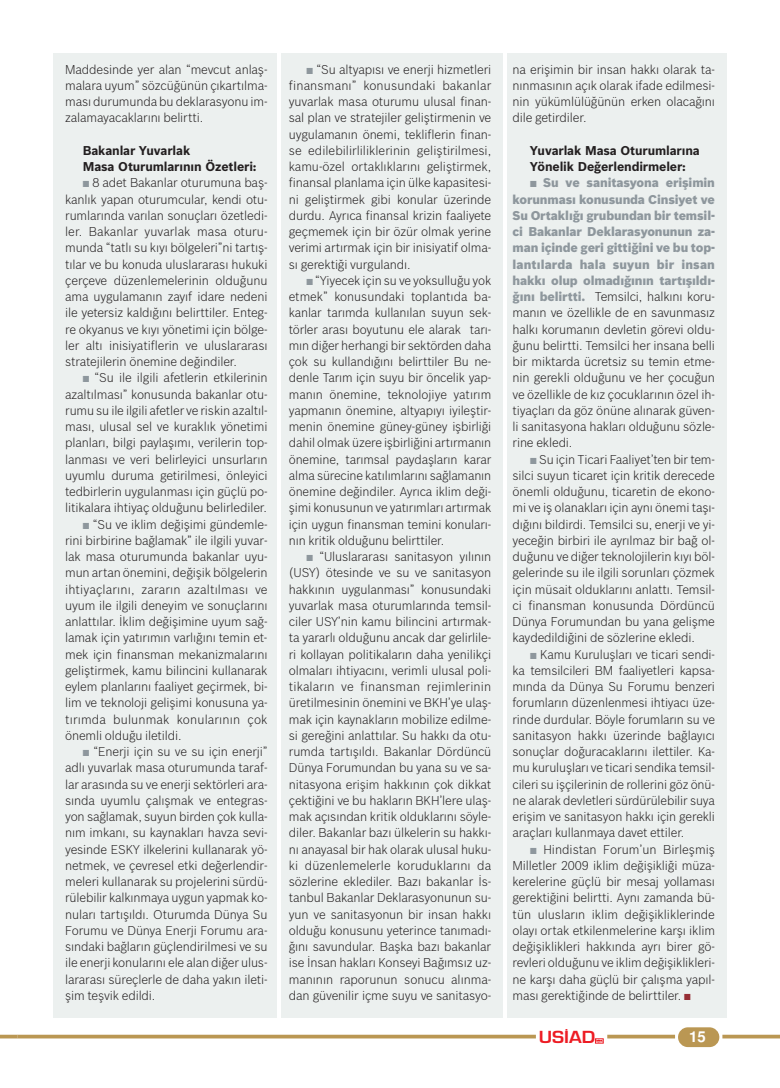
<style>
.page{position:relative;width:780px;height:1088px;background:#fff}
.page>*{position:absolute;margin:0;border:0;box-sizing:border-box;transform-origin:0 0}
.t1{font:16.25px "Euro Stil Demi TG";color:#ed1c24;scale:1.1 1}
.t2{font:15px "Helvetica Turk B";color:#fff}
.t3{font:300 12.5px/16.2px "Bosch Sans Turkish";letter-spacing:-.01em;color:#231f20;text-align:justify}
.t4{font:700 12.5px/16.2px "Bosch Sans Turkish";letter-spacing:-.01em;color:#231f20}
.s1{color:#8e979d}
.s2{font-weight:900;color:#8e979d}
.s3{color:#962e34}
</style>
<div class="page">
<hr style="left:17px;top:1035px;width:519px;height:3px;background:#ba9753">
<hr style="left:607px;top:1035px;width:68px;height:3px;background:#ba9753">
<hr style="left:722px;top:1035px;width:58px;height:3px;background:#ba9753">
<div style="left:678px;top:1027px;width:41px;height:20px;background:#ba9753;border-radius:10px"></div>
<svg style="left:595px;top:1039px;width:8px;height:4px"></svg>
<hr style="left:0;top:1035px;width:18px;height:3px;background:#ba9753">
<div style="left:53px;top:53px;width:223px;height:965px;background:#ecf0ef"></div>
<div style="left:282px;top:53px;width:221px;height:965px;background:#ecf0ef"></div>
<div style="left:507px;top:53px;width:219px;height:965px;background:#ecf0ef"></div>
<p class="t3" style="left:65px;top:62px;width:204px">Maddesinde yer alan “mevcut anlaþ&shy;malara uyum” sözcüðünün çıkartılma&shy;ması durumunda bu deklarasyonu im&shy;zalamayacaklarını belirtti.</p>
<p class="t4" style="left:83px;top:143px;width:175px">Bakanlar Yuvarlak<br>Masa Oturumlar›n›n Özetleri:</p>
<p class="t3" style="left:65px;top:176px;width:204px;text-indent:18px"><span class="s1">■</span> 8 adet Bakanlar oturumuna baþ&shy;kanlık yapan oturumcular, kendi otu&shy;rumlarında varılan sonuçları özetledi&shy;ler. Bakanlar yuvarlak masa oturu&shy;munda “tatlı su kıyı bölgeleri”ni tartıþ&shy;tılar ve bu konuda uluslararası hukuki çerçeve düzenlemelerinin olduðunu ama uygulamanın zayıf idare nedeni ile yetersiz kaldıðını belirttiler. Enteg&shy;re okyanus ve kıyı yönetimi için bölge&shy;ler altı inisiyatiflerin ve uluslararası stratejilerin önemine deðindiler.</p>
<p class="t3" style="left:65px;top:371px;width:204px;text-indent:18px"><span class="s1">■</span> “Su ile ilgili afetlerin etkilerinin azaltılması” konusunda bakanlar otu&shy;rumu su ile ilgili afetler ve riskin azaltıl&shy;ması, ulusal sel ve kuraklık yönetimi planları, bilgi paylaþımı, verilerin top&shy;lanması ve veri belirleyici unsurların uyumlu duruma getirilmesi, önleyici tedbirlerin uygulanması için güçlü po&shy;litikalara ihtiyaç olduðunu belirlediler.</p>
<p class="t3" style="left:65px;top:517px;width:204px;text-indent:18px"><span class="s1">■</span> “Su ve iklim deðiþimi gündemle&shy;rini birbirine baðlamak” ile ilgili yuvar&shy;lak masa oturumunda bakanlar uyu&shy;mun artan önemini, deðiþik bölgelerin ihtiyaçlarını, zararın azaltılması ve uyum ile ilgili deneyim ve sonuçlarını anlattılar. Ýklim deðiþimine uyum sað&shy;lamak için yatırımın varlıðını temin et&shy;mek için finansman mekanizmalarını geliþtirmek, kamu bilincini kullanarak eylem planlarını faaliyet geçirmek, bi&shy;lim ve teknoloji geliþimi konusuna ya&shy;tırımda bulunmak konularının çok önemli olduðu iletildi.</p>
<p class="t3" style="left:65px;top:744px;width:204px;text-indent:18px"><span class="s1">■</span> “Enerji için su ve su için enerji” adlı yuvarlak masa oturumunda taraf&shy;lar arasında su ve enerji sektörleri ara&shy;sında uyumlu çalıþmak ve entegras&shy;yon saðlamak, suyun birden çok kulla&shy;nım imkanı, su kaynakları havza sevi&shy;yesinde ESKY ilkelerini kullanarak yö&shy;netmek, ve çevresel etki deðerlendir&shy;meleri kullanarak su projelerini sürdü&shy;rülebilir kalkınmaya uygun yapmak ko&shy;nuları tartıþıldı. Oturumda Dünya Su Forumu ve Dünya Enerji Forumu ara&shy;sındaki baðların güçlendirilmesi ve su ile enerji konularını ele alan diðer ulus&shy;lararası süreçlerle de daha yakın ileti&shy;þim teþvik edildi.</p>
<p class="t3" style="left:289px;top:62px;width:204px;text-indent:18px"><span class="s1">■</span> “Su altyapısı ve enerji hizmetleri finansmanı” konusundaki bakanlar yuvarlak masa oturumu ulusal finan&shy;sal plan ve stratejiler geliþtirmenin ve uygulamanın önemi, tekliflerin finan&shy;se edilebilirliliklerinin geliþtirilmesi, kamu-özel ortaklıklarını geliþtirmek, finansal planlama için ülke kapasitesi&shy;ni geliþtirmek gibi konular üzerinde durdu. Ayrıca finansal krizin faaliyete geçmemek için bir özür olmak yerine verimi artırmak için bir inisiyatif olma&shy;sı gerektiði vurgulandı.</p>
<p class="t3" style="left:289px;top:273px;width:204px;text-indent:18px"><span class="s1">■</span> “Yiyecek için su ve yoksulluðu yok etmek” konusundaki toplantıda ba&shy;kanlar tarımda kullanılan suyun sek&shy;törler arası boyutunu ele alarak tarı&shy;mın diðer herhangi bir sektörden daha çok su kullandıðını belirttiler Bu ne&shy;denle Tarım için suyu bir öncelik yap&shy;manın önemine, teknolojiye yatırım yapmanın önemine, altyapıyı iyileþtir&shy;menin önemine güney-güney iþbirliði dahil olmak üzere iþbirliðini artırmanın önemine, tarımsal paydaþların karar alma sürecine katılımlarını saðlamanın önemine deðindiler. Ayrıca iklim deði&shy;þimi konusunun ve yatırımları artırmak için uygun finansman temini konuları&shy;nın kritik olduðunu belirttiler.</p>
<p class="t3" style="left:289px;top:549px;width:204px;text-indent:18px"><span class="s1">■</span> “Uluslararası sanitasyon yılının (USY) ötesinde ve su ve sanitasyon hakkının uygulanması” konusundaki yuvarlak masa oturumlarında temsil&shy;ciler USY’nin kamu bilincini artırmak&shy;ta yararlı olduðunu ancak dar gelirlile&shy;ri kollayan politikaların daha yenilikçi olmaları ihtiyacını, verimli ulusal poli&shy;tikaların ve finansman rejimlerinin üretilmesinin önemini ve BKH’ye ulaþ&shy;mak için kaynakların mobilize edilme&shy;si gereðini anlattılar. Su hakkı da otu&shy;rumda tartıþıldı. Bakanlar Dördüncü Dünya Forumundan bu yana su ve sa&shy;nitasyona eriþim hakkının çok dikkat çektiðini ve bu hakların BKH’lere ulaþ&shy;mak açısından kritik olduklarını söyle&shy;diler. Bakanlar bazı ülkelerin su hakkı&shy;nı anayasal bir hak olarak ulusal huku&shy;ki düzenlemelerle koruduklarını da sözlerine eklediler. Bazı bakanlar Ýs&shy;tanbul Bakanlar Deklarasyonunun su&shy;yun ve sanitasyonun bir insan hakkı olduðu konusunu yeterince tanımadı&shy;ðını savundular. Baþka bazı bakanlar ise Ýnsan hakları Konseyi Baðımsız uz&shy;manının raporunun sonucu alınma&shy;dan güvenilir içme suyu ve sanitasyo-</p>
<p class="t3" style="left:512px;top:62px;width:204px">na eriþimin bir insan hakkı olarak ta&shy;nınmasının açık olarak ifade edilmesi&shy;nin yükümlülüðünün erken olacaðını dile getirdiler.</p>
<p class="t4" style="left:530px;top:143px;width:171px">Yuvarlak Masa Oturumlar›na<br>Yönelik De¤erlendirmeler:</p>
<p class="t3" style="left:512px;top:176px;width:204px;text-indent:18px"><span class="s1">■</span> <span class="s2">Su ve sanitasyona eriþimin korunması konusunda Cinsiyet ve Su Ortaklıðı grubundan bir temsil&shy;ci Bakanlar Deklarasyonunun za&shy;man içinde geri gittiðini ve bu top&shy;lantılarda hala suyun bir insan hakkı olup olmadıðının tartıþıldı&shy;ðını belirtti.</span> Temsilci, halkını koru&shy;manın ve özellikle de en savunmasız halkı korumanın devletin görevi oldu&shy;ðunu belirtti. Temsilci her insana belli bir miktarda ücretsiz su temin etme&shy;nin gerekli olduðunu ve her çocuðun ve özellikle de kız çocuklarının özel ih&shy;tiyaçları da göz önüne alınarak güven&shy;li sanitasyona hakları olduðunu sözle&shy;rine ekledi.</p>
<p class="t3" style="left:512px;top:452px;width:204px;text-indent:18px"><span class="s1">■</span> Su için Ticari Faaliyet’ten bir tem&shy;silci suyun ticaret için kritik derecede önemli olduðunu, ticaretin de ekono&shy;mi ve iþ olanakları için aynı önemi taþı&shy;dıðını bildirdi. Temsilci su, enerji ve yi&shy;yeceðin birbiri ile ayrılmaz bir bað ol&shy;duðunu ve diðer teknolojilerin kıyı böl&shy;gelerinde su ile ilgili sorunları çözmek için müsait olduklarını anlattı. Temsil&shy;ci finansman konusunda Dördüncü Dünya Forumundan bu yana geliþme kaydedildiðini de sözlerine ekledi.</p>
<p class="t3" style="left:512px;top:647px;width:204px;text-indent:18px"><span class="s1">■</span> Kamu Kuruluþları ve ticari sendi&shy;ka temsilcileri BM faaliyetleri kapsa&shy;mında da Dünya Su Forumu benzeri forumların düzenlenmesi ihtiyacı üze&shy;rinde durdular. Böyle forumların su ve sanitasyon hakkı üzerinde baðlayıcı sonuçlar doðuracaklarını ilettiler. Ka&shy;mu kuruluþları ve ticari sendika temsil&shy;cileri su iþçilerinin de rollerini göz önü&shy;ne alarak devletleri sürdürülebilir suya eriþim ve sanitasyon hakkı için gerekli araçları kullanmaya davet ettiler.</p>
<p class="t3" style="left:512px;top:842px;width:204px;text-indent:18px"><span class="s1">■</span> Hindistan Forum’un Birleþmiþ Milletler 2009 iklim deðiþikliði müza&shy;kerelerine güçlü bir mesaj yollaması gerektiðini belirtti. Aynı zamanda bü&shy;tün ulusların iklim deðiþikliklerinde olayı ortak etkilenmelerine karþı iklim deðiþiklikleri hakkında ayrı birer gö&shy;revleri olduðunu ve iklim deðiþiklikleri&shy;ne karþı daha güçlü bir çalıþma yapıl&shy;ması gerektiðinde de belirttiler. <span class="s3">■</span></p>
<h1 class="t1" style="left:539px;top:1031px;width:53px">US‹AD</h1>
<p class="t2" style="left:689px;top:1031px;width:18px">15</p>
</div>
